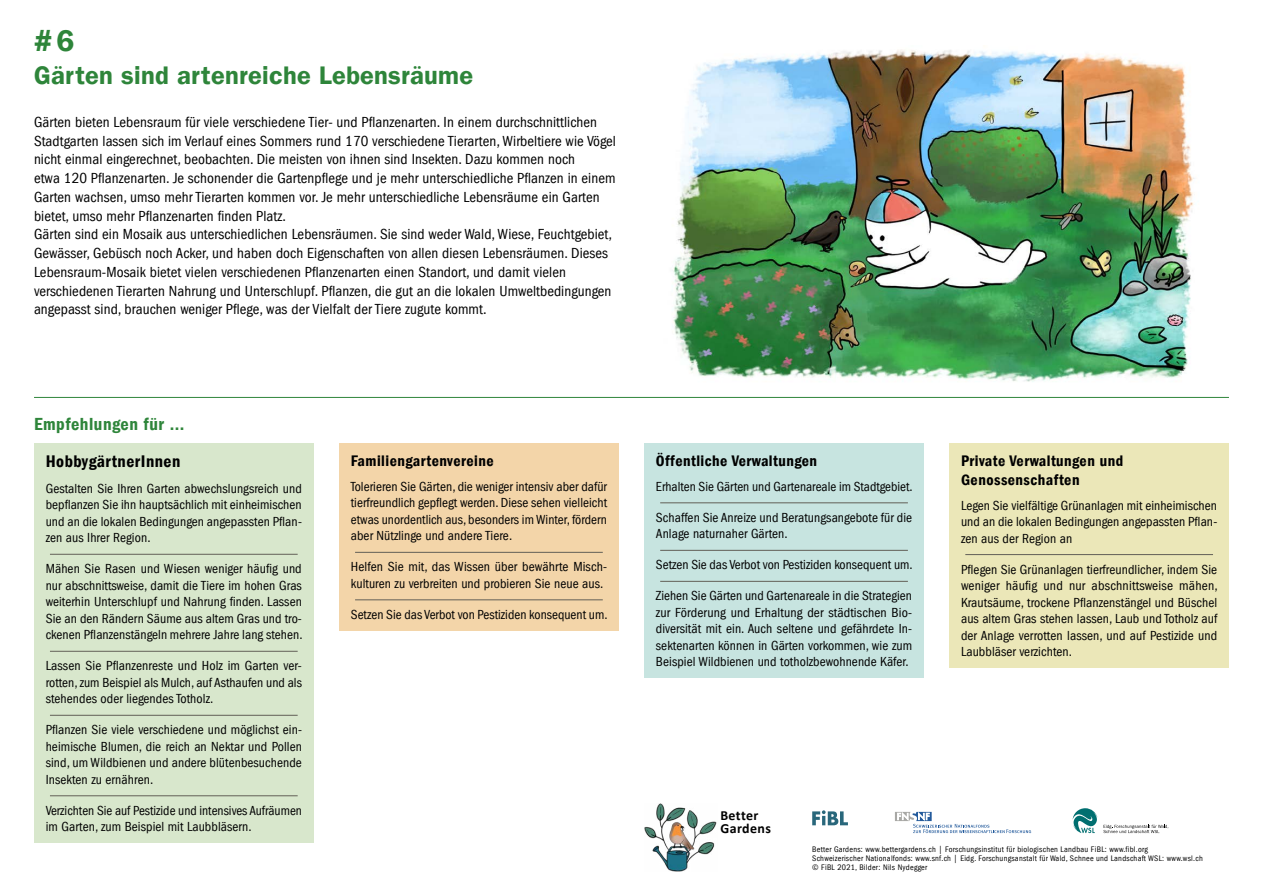
<style>
.page{position:relative;width:1263px;height:893px;background:#fff}
.page>*{position:absolute;margin:0;border:0;box-sizing:border-box;transform-origin:0 0}
.t1{font:30px "Franklin Gothic LT Com Dm";color:#2e853a}
.t2{font:25.5px "Franklin Gothic LT Com Dm";letter-spacing:.01em;color:#2e853a}
.t3{font:18px "Franklin Gothic LT Com Dm Cn";letter-spacing:.03em;color:#2e853a}
.t4{font:17.4px "Franklin Gothic LT Com Dm Cn";letter-spacing:.03em;color:#000}
.t5{font:15.75px/18.8px "Franklin Gothic LT Com Dm Cn";letter-spacing:.03em;color:#000}
.t6{font:condensed 15px/18.8px "Franklin Gothic LT Com";letter-spacing:.005em;color:#000}
.t7{font:700 13.95px/12.6px "Calibri";letter-spacing:.03em;color:#000}
.t8{font:condensed 13.5px/16.5px "Franklin Gothic LT Com";letter-spacing:.005em;color:#000;text-align:justify}
.t9{font:condensed 8.25px/9px "Franklin Gothic LT Com";letter-spacing:.03em;color:#000}
</style>
<div class="page">
<svg style="left:812px;top:810px;width:36px;height:15px"></svg>
<img style="left:644px;top:804px;width:73px;height:68px">
<svg style="left:1072px;top:808px;width:97px;height:25px"></svg>
<svg style="left:916px;top:811px;width:16px;height:1px"></svg>
<svg style="left:895px;top:812px;width:136px;height:21px"></svg>
<hr style="left:34px;top:397px;width:1195px;height:1px;background:#2e853a">
<img style="left:673px;top:49px;width:522px;height:333px">
<div style="left:34px;top:443px;width:280px;height:400px;background:#d8e7cc"></div>
<hr style="left:50px;top:554px;width:248px;height:1px;background:#625f57">
<hr style="left:50px;top:651px;width:248px;height:1px;background:#625f57">
<hr style="left:50px;top:715px;width:248px;height:1px;background:#625f57">
<hr style="left:50px;top:795px;width:248px;height:1px;background:#625f57">
<div style="left:339px;top:443px;width:280px;height:187px;background:#f3d5a9"></div>
<hr style="left:355px;top:552px;width:248px;height:1px;background:#625f57">
<hr style="left:355px;top:599px;width:248px;height:1px;background:#625f57">
<div style="left:644px;top:443px;width:280px;height:235px;background:#c7e4e0"></div>
<hr style="left:660px;top:502px;width:248px;height:1px;background:#625f57">
<hr style="left:660px;top:550px;width:248px;height:1px;background:#625f57">
<hr style="left:660px;top:581px;width:248px;height:1px;background:#625f57">
<div style="left:949px;top:443px;width:280px;height:225px;background:#ebe7b8"></div>
<hr style="left:965px;top:554px;width:248px;height:1px;background:#625f57">
<h1 class="t1" style="left:34px;top:22px;width:42px">#6</h1>
<h2 class="t2" style="left:34px;top:60px;width:441px">Gärten sind artenreiche Lebensräume</h2>
<p class="t6" style="left:34px;top:113px;width:583px">Gärten bieten Lebensraum für viele verschiedene Tier- und Pflanzenarten. In einem durchschnittlichen Stadtgarten lassen sich im Verlauf eines Sommers rund 170 verschiedene Tierarten, Wirbeltiere wie Vögel nicht einmal eingerechnet, beobachten. Die meisten von ihnen sind Insekten. Dazu kommen noch<br>etwa 120 Pflanzenarten. Je schonender die Gartenpflege und je mehr unterschiedliche Pflanzen in einem Garten wachsen, umso mehr Tierarten kommen vor. Je mehr unterschiedliche Lebensräume ein Garten bietet, umso mehr Pflanzenarten finden Platz.<br>Gärten sind ein Mosaik aus unterschiedlichen Lebensräumen. Sie sind weder Wald, Wiese, Feuchtgebiet, Gewässer, Gebüsch noch Acker, und haben doch Eigenschaften von allen diesen Lebensräumen. Dieses Lebensraum-Mosaik bietet vielen verschiedenen Pflanzenarten einen Standort, und damit vielen verschiedenen Tierarten Nahrung und Unterschlupf. Pflanzen, die gut an die lokalen Umweltbedingungen angepasst sind, brauchen weniger Pflege, was der Vielfalt der Tiere zugute kommt.</p>
<h3 class="t3" style="left:34px;top:414px;width:152px">Empfehlungen für ...</h3>
<p class="t4" style="left:46px;top:451px;width:136px">HobbygärtnerInnen</p>
<p class="t8" style="left:46px;top:480px;width:258px">Gestalten Sie Ihren Garten abwechslungsreich und bepflanzen Sie ihn hauptsächlich mit einheimischen und an die lokalen Bedingungen angepassten Pflan&shy;zen aus Ihrer Region.</p>
<p class="t8" style="left:46px;top:561px;width:258px">Mähen Sie Rasen und Wiesen weniger häufig und nur abschnittsweise, damit die Tiere im hohen Gras weiterhin Unterschlupf und Nahrung finden. Lassen Sie an den Rändern Säume aus altem Gras und tro&shy;ckenen Pflanzenstängeln mehrere Jahre lang stehen.</p>
<p class="t8" style="left:46px;top:658px;width:258px">Lassen Sie Pflanzenreste und Holz im Garten ver&shy;rotten, zum Beispiel als Mulch, auf Asthaufen und als stehendes oder liegendes Totholz.</p>
<p class="t8" style="left:46px;top:722px;width:258px">Pflanzen Sie viele verschiedene und möglichst ein&shy;heimische Blumen, die reich an Nektar und Pollen sind, um Wildbienen und andere blütenbesuchende Insekten zu ernähren.</p>
<p class="t8" style="left:46px;top:802px;width:258px">Verzichten Sie auf Pestizide und intensives Aufräumen im Garten, zum Beispiel mit Laubbläsern.</p>
<p class="t5" style="left:351px;top:451px;width:144px">Familiengartenvereine</p>
<p class="t8" style="left:351px;top:478px;width:258px">Tolerieren Sie Gärten, die weniger intensiv aber dafür tierfreundlich gepflegt werden. Diese sehen vielleicht etwas unordentlich aus, besonders im Winter, fördern aber Nützlinge und andere Tiere.</p>
<p class="t8" style="left:351px;top:559px;width:258px">Helfen Sie mit, das Wissen über bewährte Misch&shy;kulturen zu verbreiten und probieren Sie neue aus.</p>
<p class="t8" style="left:351px;top:606px;width:258px">Setzen Sie das Verbot von Pestiziden konsequent um.</p>
<p class="t5" style="left:656px;top:451px;width:163px">Öffentliche Verwaltungen</p>
<p class="t8" style="left:656px;top:478px;width:258px">Erhalten Sie Gärten und Gartenareale im Stadtgebiet.</p>
<p class="t8" style="left:656px;top:509px;width:258px">Schaffen Sie Anreize und Beratungsangebote für die<br>Anlage naturnaher Gärten.</p>
<p class="t8" style="left:656px;top:557px;width:258px">Setzen Sie das Verbot von Pestiziden konsequent um.</p>
<p class="t8" style="left:656px;top:588px;width:258px">Ziehen Sie Gärten und Gartenareale in die Strategien zur Förderung und Erhaltung der städtischen Bio&shy;diversität mit ein. Auch seltene und gefährdete In&shy;sektenarten können in Gärten vorkommen, wie zum Beispiel Wildbienen und totholzbewohnende Käfer.</p>
<p class="t5" style="left:961px;top:451px;width:164px">Private Verwaltungen und<br>Genossenschaften</p>
<p class="t8" style="left:961px;top:497px;width:258px">Legen Sie vielfältige Grünanlagen mit einheimischen und an die lokalen Bedingungen angepassten Pflan&shy;zen aus der Region an</p>
<p class="t8" style="left:961px;top:561px;width:258px">Pflegen Sie Grünanlagen tierfreundlicher, indem Sie weniger häufig und nur abschnittsweise mähen, Krautsäume, trockene Pflanzenstängel und Büschel aus altem Gras stehen lassen, Laub und Totholz auf der Anlage verrotten lassen, und auf Pestizide und Laubbläser verzichten.</p>
<p class="t7" style="left:720px;top:809px;width:52px">Better<br>Gardens</p>
<p class="t9" style="left:812px;top:845px;width:392px">Better Gardens: www.bettergardens.ch | Forschungsinstitut für biologischen Landbau FiBL: www.fibl.org<br>Schweizerischer Nationalfonds: www.snf.ch | Eidg. Forschungsanstalt für Wald, Schnee und Landschaft WSL: www.wsl.ch © FiBL 2021, Bilder: Nils Nydegger</p>
</div>
